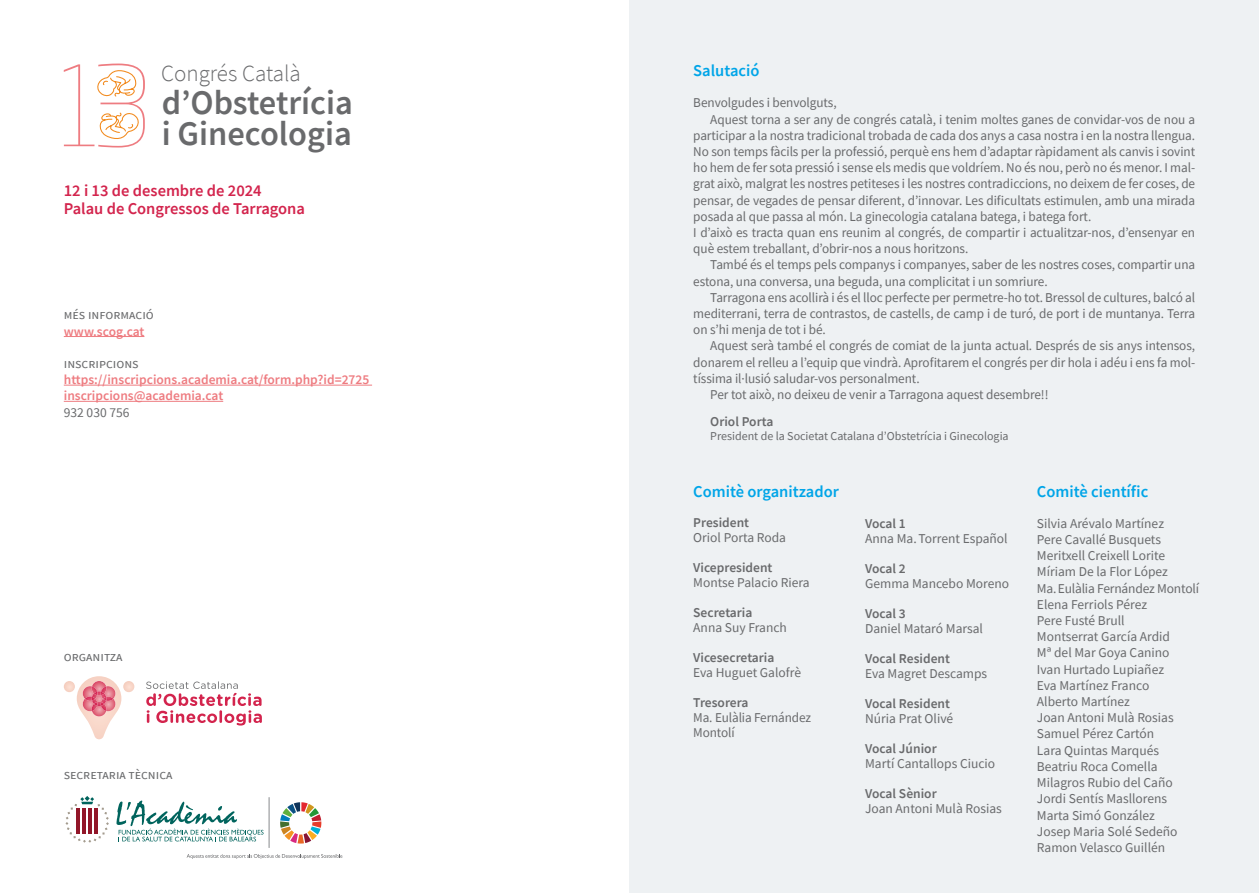
<style>
.page{position:relative;width:1259px;height:893px;background:#fff}
.page>*{position:absolute;margin:0;border:0;box-sizing:border-box;transform-origin:0 0}
.t1{font:100 109.65px "Soho Gothic Pro";color:#ee7c81}
.t2{font:600 34.35px "Source Sans Pro";color:#696a6c}
.t3{font:300 23.1px "Source Sans Pro";color:#696a6c}
.Text_base{font:600 16.5px "Source Sans Pro";color:#d3244d}
.Text_base-2{font:600 16.5px "Source Sans Pro";color:#00a5e8}
.Text_base-3{font:13.5px/16.2px "Source Sans Pro";letter-spacing:-.005em;color:#696a6c}
.Text_base-4{font:600 13.5px "Source Sans Pro";color:#ee7c81}
.Text_base-color{font:600 13.5px "Source Sans Pro";color:#696a6c}
.Text_base-5{font:600 13.5px "Source Sans Pro";color:#696a6c}
.Text_base-6{font:12px "Source Sans Pro";color:#696a6c}
.s1{font-weight:600}
</style>
<div class="page">
<div style="left:629px;top:0;width:630px;height:893px;background:#eef1f3"></div>
<hr style="left:64px;top:336px;width:80px;height:1px;background:#ee7c81">
<hr style="left:64px;top:385px;width:308px;height:1px;background:#ee7c81">
<hr style="left:64px;top:401px;width:159px;height:1px;background:#ee7c81">
<svg style="left:146px;top:681px;width:116px;height:44px"></svg>
<svg style="left:64px;top:676px;width:70px;height:63px"></svg>
<svg style="left:116px;top:800px;width:147px;height:41px"></svg>
<svg style="left:65px;top:796px;width:44px;height:47px"></svg>
<hr style="left:268px;top:797px;width:2px;height:51px;background:#959799">
<svg style="left:280px;top:802px;width:41px;height:41px"></svg>
<svg style="left:187px;top:854px;width:155px;height:5px"></svg>
<svg style="left:97px;top:70px;width:39px;height:27px"></svg>
<svg style="left:100px;top:112px;width:39px;height:27px"></svg>
<p class="t1" style="left:58px;top:19px;width:95px">13</p>
<p class="t3" style="left:161px;top:59px;width:141px">Congrés Català</p>
<p class="t2" style="left:162px;top:80px;width:193px">d’Obstetrícia</p>
<p class="t2" style="left:162px;top:111px;width:192px">i Ginecologia</p>
<p class="Text_base" style="left:64px;top:180px;width:199px">12 i 13 de desembre de 2024</p>
<p class="Text_base" style="left:64px;top:198px;width:243px">Palau de Congressos de Tarragona</p>
<p class="Text_base-3" style="left:64px;top:307px;width:92px">més informació</p>
<p class="Text_base-4" style="left:64px;top:322px;width:82px">www.scog.cat</p>
<p class="Text_base-3" style="left:64px;top:355px;width:76px">inscripcions</p>
<p class="Text_base-4" style="left:64px;top:371px;width:307px">https://inscripcions.academia.cat/form.php?id=2725</p>
<p class="Text_base-4" style="left:64px;top:387px;width:161px">inscripcions@academia.cat</p>
<p class="Text_base-3" style="left:64px;top:404px;width:67px">932 030 756</p>
<p class="Text_base-3" style="left:64px;top:648px;width:60px">organitza</p>
<p class="Text_base-3" style="left:64px;top:766px;width:110px">secretaria tècnica</p>
<p class="Text_base-2" style="left:693px;top:60px;width:68px">Salutació</p>
<p class="Text_base-3" style="left:693px;top:95px;width:145px">Benvolgudes i benvolguts,</p>
<p class="Text_base-3" style="left:693px;top:111px;width:503px;text-align:right">Aquest torna a ser any de congrés català, i tenim moltes ganes de convidar-vos de nou a participar a la nostra tradicional trobada de cada dos anys a casa nostra i en la nostra llengua.</p>
<p class="Text_base-3" style="left:693px;top:143px;width:503px;text-align:justify">No son temps fàcils per la professió, perquè ens hem d’adaptar ràpidament als canvis i sovint ho hem de fer sota pressió i sense els medis que voldríem. No és nou, però no és menor. I mal&shy;grat això, malgrat les nostres petiteses i les nostres contradiccions, no deixem de fer coses, de pensar, de vegades de pensar diferent, d’innovar. Les dificultats estimulen, amb una mirada posada al que passa al món. La ginecologia catalana batega, i batega fort.</p>
<p class="Text_base-3" style="left:693px;top:224px;width:503px">I d’això es tracta quan ens reunim al congrés, de compartir i actualitzar-nos, d’ensenyar en què estem treballant, d’obrir-nos a nous horitzons.</p>
<p class="Text_base-3" style="left:693px;top:257px;width:503px;text-indent:17px">També és el temps pels companys i companyes, saber de les nostres coses, compartir una estona, una conversa, una beguda, una complicitat i un somriure.</p>
<p class="Text_base-3" style="left:693px;top:289px;width:503px;text-align:justify;text-indent:17px">Tarragona ens acollirà i és el lloc perfecte per permetre-ho tot. Bressol de cultures, balcó al mediterrani, terra de contrastos, de castells, de camp i de turó, de port i de muntanya. Terra on s’hi menja de tot i bé.</p>
<p class="Text_base-3" style="left:693px;top:338px;width:503px;text-align:justify;text-indent:17px">Aquest serà també el congrés de comiat de la junta actual. Després de sis anys intensos, donarem el relleu a l’equip que vindrà. Aprofitarem el congrés per dir hola i adéu i ens fa mol&shy;tíssima il·lusió saludar-vos personalment.</p>
<p class="Text_base-3" style="left:710px;top:386px;width:340px">Per tot això, no deixeu de venir a Tarragona aquest desembre!!</p>
<p class="Text_base-5" style="left:710px;top:413px;width:65px">Oriol Porta</p>
<p class="Text_base-6" style="left:710px;top:429px;width:300px">President de la Societat Catalana d’Obstetrícia i Ginecologia</p>
<p class="Text_base-2" style="left:693px;top:480px;width:147px">Comitè organitzador</p>
<p class="Text_base-color" style="left:693px;top:513px;width:57px">President</p>
<p class="Text_base-3" style="left:693px;top:529px;width:94px">Oriol Porta Roda</p>
<p class="Text_base-color" style="left:693px;top:558px;width:81px">Vicepresident</p>
<p class="Text_base-3" style="left:693px;top:574px;width:118px">Montse Palacio Riera</p>
<p class="Text_base-color" style="left:693px;top:603px;width:61px">Secretaria</p>
<p class="Text_base-3" style="left:693px;top:619px;width:95px">Anna Suy Franch</p>
<p class="Text_base-color" style="left:693px;top:648px;width:83px">Vicesecretaria</p>
<p class="Text_base-3" style="left:693px;top:664px;width:109px">Eva Huguet Galofrè</p>
<p class="Text_base-color" style="left:693px;top:693px;width:57px">Tresorera</p>
<p class="Text_base-3" style="left:693px;top:710px;width:119px;line-height:15px">Ma. Eulàlia Fernández<br>Montolí</p>
<p class="Text_base-color" style="left:865px;top:514px;width:42px">Vocal 1</p>
<p class="Text_base-3" style="left:865px;top:530px;width:144px">Anna Ma.Torrent Español</p>
<p class="Text_base-3" style="left:865px;top:560px;width:146px;line-height:15px"><span class="s1">Vocal 2<br></span>Gemma Mancebo Moreno</p>
<p class="Text_base-3" style="left:865px;top:605px;width:119px;line-height:15px"><span class="s1">Vocal 3<br></span>Daniel Mataró Marsal</p>
<p class="Text_base-5" style="left:865px;top:649px;width:86px">Vocal Resident</p>
<p class="Text_base-3" style="left:865px;top:665px;width:124px">Eva Magret Descamps</p>
<p class="Text_base-5" style="left:865px;top:694px;width:86px">Vocal Resident</p>
<p class="Text_base-3" style="left:865px;top:710px;width:90px">Núria Prat Olivé</p>
<p class="Text_base-5" style="left:865px;top:739px;width:73px">Vocal Júnior</p>
<p class="Text_base-3" style="left:865px;top:755px;width:132px">Martí Cantallops Ciucio</p>
<p class="Text_base-5" style="left:865px;top:784px;width:73px">Vocal Sènior</p>
<p class="Text_base-3" style="left:865px;top:800px;width:138px">Joan Antoni Mulà Rosias</p>
<p class="Text_base-2" style="left:1037px;top:480px;width:113px">Comitè científic</p>
<p class="Text_base-3" style="left:1037px;top:515px;width:129px">Silvia Arévalo Martínez</p>
<p class="Text_base-3" style="left:1037px;top:531px;width:126px">Pere Cavallé Busquets</p>
<p class="Text_base-3" style="left:1037px;top:548px;width:130px">Meritxell Creixell Lorite</p>
<p class="Text_base-3" style="left:1037px;top:564px;width:132px">Míriam De la Flor López</p>
<p class="Text_base-3" style="left:1037px;top:580px;width:164px">Ma.Eulàlia Fernández Montolí</p>
<p class="Text_base-3" style="left:1037px;top:596px;width:112px">Elena Ferriols Pérez</p>
<p class="Text_base-3" style="left:1037px;top:612px;width:89px">Pere Fusté Brull</p>
<p class="Text_base-3" style="left:1037px;top:629px;width:135px">Montserrat García Ardid</p>
<p class="Text_base-3" style="left:1037px;top:645px;width:134px">Mª del Mar Goya Canino</p>
<p class="Text_base-3" style="left:1037px;top:661px;width:129px">Ivan Hurtado Lupiañez</p>
<p class="Text_base-3" style="left:1037px;top:677px;width:114px">Eva Martínez Franco</p>
<p class="Text_base-3" style="left:1037px;top:693px;width:95px">Alberto Martínez</p>
<p class="Text_base-3" style="left:1037px;top:710px;width:138px">Joan Antoni Mulà Rosias</p>
<p class="Text_base-3" style="left:1037px;top:726px;width:119px">Samuel Pérez Cartón</p>
<p class="Text_base-3" style="left:1037px;top:742px;width:124px">Lara Quintas Marqués</p>
<p class="Text_base-3" style="left:1037px;top:758px;width:122px">Beatriu Roca Comella</p>
<p class="Text_base-3" style="left:1037px;top:774px;width:137px">Milagros Rubio del Caño</p>
<p class="Text_base-3" style="left:1037px;top:791px;width:132px">Jordi Sentís Masllorens</p>
<p class="Text_base-3" style="left:1037px;top:807px;width:119px">Marta Simó González</p>
<p class="Text_base-3" style="left:1037px;top:823px;width:142px">Josep Maria Solé Sedeño</p>
<p class="Text_base-3" style="left:1037px;top:839px;width:130px">Ramon Velasco Guillén</p>
</div>
